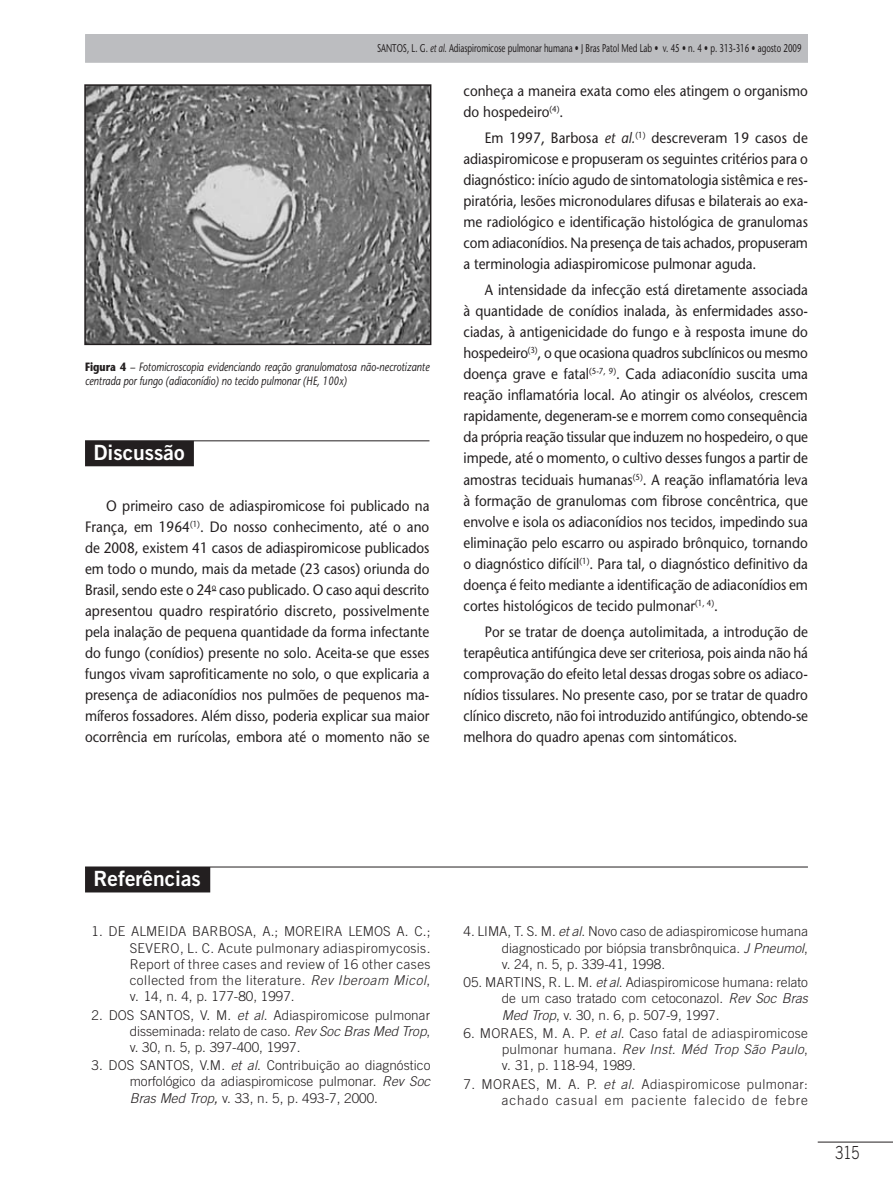
<style>
.page{position:relative;width:893px;height:1191px;background:#fff}
.page>*{position:absolute;margin:0;border:0;box-sizing:border-box;transform-origin:0 0}
.t1{font:21px "Trade Gothic LT Std Bd 2";color:#fff}
.t2{font:300 18px "Trade Gothic LT Std";color:#231f20;scale:.8 1}
.t3{font:500 15px/21.1px "Stone Sans Std";color:#231f20;text-align:justify;scale:.9 1}
.t4{font:300 13.5px/16.2px "Trade Gothic LT Std";color:#231f20;text-align:justify}
.t5{font:300 13.5px/16.2px "Trade Gothic LT Std";letter-spacing:.07em;color:#231f20;text-align:right}
.t6{font:italic 500 12px/14.4px "Stone Sans Std";color:#231f20;scale:.8 1}
.t7{font:500 11.25px "Stone Sans Std";color:#231f20;scale:.7 1}
.s1{font-style:italic}
.s2{font-weight:700;font-style:normal}
.s3{font-weight:400;font-style:italic}
</style>
<div class="page">
<div style="left:86px;top:35px;width:721px;height:27px;background:#bcbdc0"></div>
<div style="left:85px;top:34px;width:723px;height:29px;border:2px solid #bcbdc0"></div>
<hr style="left:818px;top:1141px;width:75px;height:1px;background:#231f20">
<hr style="left:85px;top:440px;width:344px;height:1px;background:#231f20">
<div style="left:85px;top:441px;width:109px;height:25px;background:#231f20"></div>
<img style="left:87px;top:87px;width:341px;height:255px">
<div style="left:84px;top:84px;width:347px;height:261px;border:2px solid #231f20"></div>
<hr style="left:85px;top:866px;width:723px;height:1px;background:#231f20">
<div style="left:85px;top:867px;width:125px;height:25px;background:#231f20"></div>
<p class="t7" style="left:377px;top:42px;width:15px">Santos</p>
<p class="t7" style="left:407px;top:42px;width:565px">, L. G. <span class="s1">et al</span>. Adiaspiromicose pulmonar humana • J Bras Patol Med Lab • v. 45 • n. 4 • p. 313-316 • agosto 2009</p>
<p class="t6" style="left:85px;top:359px;width:432px"><span class="s2">Figura 4</span> – Fotomicroscopia evidenciando reação granulomatosa não-necrotizante centrada por fungo (adiaconídio) no tecido pulmonar (HE, 100x)</p>
<h1 class="t1" style="left:94px;top:439px;width:92px">Discussão</h1>
<p class="t3" style="left:85px;top:495px;width:384px;text-indent:21px">O primeiro caso de adiaspiromicose foi publicado na França, em 1964<sup>(1)</sup>. Do nosso conhecimento, até o ano de 2008, existem 41 casos de adiaspiromicose publicados em todo o mundo, mais da metade (23 casos) oriunda do Brasil, sendo este o 24<sup>o</sup> caso publicado. O caso aqui descrito apresentou quadro respiratório discreto, possivelmente pela inalação de pequena quantidade da forma infectante do fungo (conídios) presente no solo. Aceita-se que esses fungos vivam saprofiticamente no solo, o que explicaria a presença de adiaconídios nos pulmões de pequenos ma&shy;míferos fossadores. Além disso, poderia explicar sua maior ocorrência em rurícolas, embora até o momento não se</p>
<p class="t3" style="left:463px;top:80px;width:384px">conheça a maneira exata como eles atingem o organismo do hospedeiro<sup>(4)</sup>.</p>
<p class="t3" style="left:463px;top:127px;width:384px;text-indent:21px">Em 1997, Barbosa <span class="s1">et al.</span><sup>(1)</sup> descreveram 19 casos de adiaspiromicose e propuseram os seguintes critérios para o diagnóstico: início agudo de sintomatologia sistêmica e res&shy;piratória, lesões micronodulares difusas e bilaterais ao exa&shy;me radiológico e identificação histológica de granulomas com adiaconídios. Na presença de tais achados, propuseram a terminologia adiaspiromicose pulmonar aguda.</p>
<p class="t3" style="left:463px;top:279px;width:384px;text-indent:21px">A intensidade da infecção está diretamente associada à quantidade de conídios inalada, às enfermidades asso&shy;ciadas, à antigenicidade do fungo e à resposta imune do hospedeiro<sup>(3)</sup>, o que ocasiona quadros subclínicos ou mesmo doença grave e fatal<sup>(5-7,</sup> <sup>9)</sup>. Cada adiaconídio suscita uma reação inflamatória local. Ao atingir os alvéolos, crescem rapidamente, degeneram-se e morrem como consequência da própria reação tissular que induzem no hospedeiro, o que impede, até o momento, o cultivo desses fungos a partir de amostras teciduais humanas<sup>(5)</sup>. A reação inflamatória leva à formação de granulomas com fibrose concêntrica, que envolve e isola os adiaconídios nos tecidos, impedindo sua eliminação pelo escarro ou aspirado brônquico, tornando o diagnóstico difícil<sup>(1)</sup>. Para tal, o diagnóstico definitivo da doença é feito mediante a identificação de adiaconídios em cortes histológicos de tecido pulmonar<sup>(1,</sup> <sup>4)</sup>.</p>
<p class="t3" style="left:463px;top:621px;width:384px;text-indent:21px">Por se tratar de doença autolimitada, a introdução de terapêutica antifúngica deve ser criteriosa, pois ainda não há comprovação do efeito letal dessas drogas sobre os adiaco&shy;nídios tissulares. No presente caso, por se tratar de quadro clínico discreto, não foi introduzido antifúngico, obtendo-se melhora do quadro apenas com sintomáticos.</p>
<h1 class="t1" style="left:94px;top:866px;width:109px">Referências</h1>
<p class="t4" style="left:130px;top:923px;width:302px;text-indent:-38px">1. DE ALMEIDA BARBOSA, A.; MOREIRA LEMOS A. C.; SEVERO, L. C. Acute pulmonary adiaspiromycosis.<br>Report of three cases and review of 16 other cases collected from the literature. <span class="s1">Rev Iberoam Micol</span>, v. 14, n. 4, p. 177-80, 1997.</p>
<p class="t4" style="left:130px;top:1006px;width:302px;text-indent:-38px">2. DOS SANTOS, V. M. <span class="s1">et al</span>. Adiaspiromicose pulmonar disseminada: relato de caso. <span class="s1">Rev Soc Bras Med Trop</span>, v. 30, n. 5, p. 397-400, 1997.</p>
<p class="t4" style="left:130px;top:1057px;width:302px;text-indent:-38px">3. DOS SANTOS, V.M. <span class="s1">et al</span>. Contribuição ao diagnóstico morfológico da adiaspiromicose pulmonar. <span class="s1">Rev Soc Bras Med Trop</span><span class="s3">,</span> v. 33, n. 5, p. 493-7, 2000.</p>
<p class="t4" style="left:502px;top:923px;width:308px;text-indent:-38px">4. LIMA, T. S. M. <span class="s1">et al</span>. Novo caso de adiaspiromicose humana diagnosticado por biópsia transbrônquica. <span class="s1">J Pneumol</span>, v. 24, n. 5, p. 339-41, 1998.</p>
<p class="t4" style="left:502px;top:974px;width:308px;text-indent:-38px">05. MARTINS, R. L. M. <span class="s1">et al</span>. Adiaspiromicose humana: relato de um caso tratado com cetoconazol. <span class="s1">Rev Soc Bras Med Trop</span>, v. 30, n. 6, p. 507-9, 1997.</p>
<p class="t4" style="left:502px;top:1024px;width:308px;text-indent:-38px">6. MORAES, M. A. P. <span class="s1">et al</span>. Caso fatal de adiaspiromicose pulmonar humana. <span class="s1">Rev Inst. Méd Trop São Paulo</span>, v. 31, p. 118-94, 1989.</p>
<p class="t5" style="left:463px;top:1075px;width:346px">7. MORAES, M. A. P. <span class="s1">et al</span>. Adiaspiromicose pulmonar: achado casual em paciente falecido de febre</p>
<p class="t2" style="left:836px;top:1141px;width:32px">315</p>
</div>
